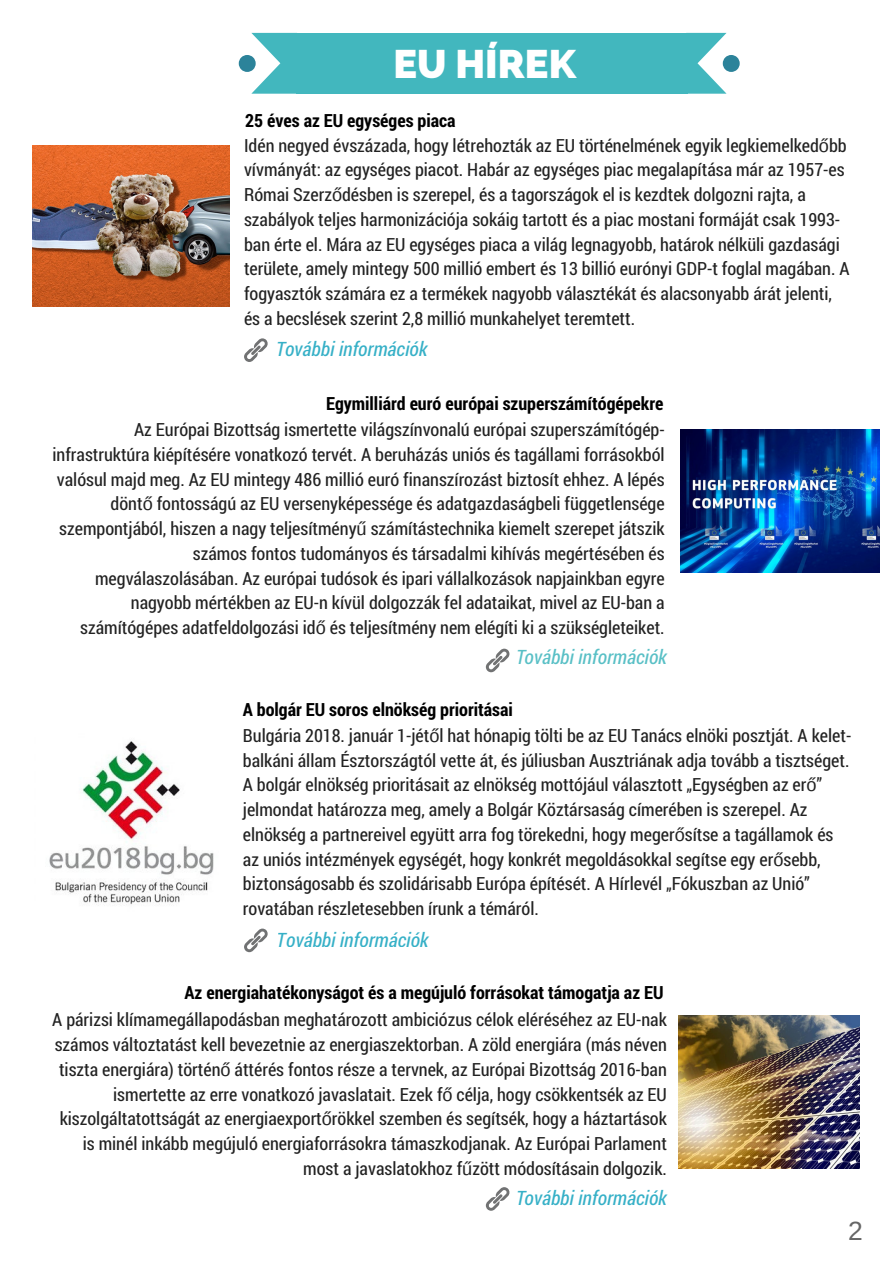
<style>
.page{position:relative;width:893px;height:1263px;background:#fff}
.page>*{position:absolute;margin:0;border:0;box-sizing:border-box;transform-origin:0 0}
.t1{font:800 39.6px "Raleway";color:#fff}
.t2{font:26.4px "Arimo";color:#666}
.t3{font:italic 19.8px "Roboto Condensed";color:#1aa5bf}
.t4{font:italic 19.8px "Roboto Condensed";color:#42b7be}
.t5{font:18.15px/24.8px "Roboto Condensed";color:#222}
.t6{font:700 18.15px "Roboto Condensed";color:#000}
.s1{font-family:"Liberation Sans"}
</style>
<div class="page">
<div style="left:296px;top:33px;width:391px;height:61px;background:#42b7be"></div>
<svg style="left:687px;top:33px;width:52px;height:61px"></svg>
<svg style="left:239px;top:33px;width:57px;height:61px"></svg>
<svg style="left:244px;top:338px;width:24px;height:24px"></svg>
<svg style="left:486px;top:649px;width:23px;height:23px"></svg>
<svg style="left:244px;top:928px;width:24px;height:24px"></svg>
<svg style="left:486px;top:1187px;width:23px;height:24px"></svg>
<img style="left:33px;top:145px;width:196px;height:162px">
<img style="left:680px;top:429px;width:199px;height:143px">
<img style="left:49px;top:741px;width:165px;height:164px">
<img style="left:678px;top:1015px;width:181px;height:153px">
<h1 class="t1" style="left:393px;top:40px;width:184px">EU HÍREK</h1>
<p class="t6" style="left:245px;top:108px;width:212px">25 éves az EU egységes piaca</p>
<p class="t5" style="left:244px;top:132px;width:607px">Idén negyed évszázada, hogy létrehozták az EU történelmének egyik legkiemelked<span class="s1">ő</span>bb vívmányát: az egységes piacot. Habár az egységes piac megalapítása már az 1957-es Római Szerz<span class="s1">ő</span>désben is szerepel, és a tagországok el is kezdtek dolgozni rajta, a szabályok teljes harmonizációja sokáig tartott és a piac mostani formáját csak 1993- ban érte el. Mára az EU egységes piaca a világ legnagyobb, határok nélküli gazdasági területe, amely mintegy 500 millió embert és 13 billió eurónyi GDP-t foglal magában. A fogyasztók számára ez a termékek nagyobb választékát és alacsonyabb árát jelenti, és a becslések szerint 2,8 millió munkahelyet teremtett.</p>
<p class="t3" style="left:275px;top:336px;width:153px">További információk</p>
<p class="t6" style="left:326px;top:391px;width:339px">Egymilliárd euró európai szuperszámítógépekre</p>
<p class="t5" style="left:52px;top:417px;width:613px;text-align:right">Az Európai Bizottság ismertette világszínvonalú európai szuperszámítógép&shy;infrastruktúra kiépítésére vonatkozó tervét. A beruházás uniós és tagállami forrásokból valósul majd meg. Az EU mintegy 486 millió euró finanszírozást biztosít ehhez. A lépés dönt<span class="s1">ő</span> fontosságú az EU versenyképessége és adatgazdaságbeli függetlensége szempontjából, hiszen a nagy teljesítmény<span class="s1">ű</span> számítástechnika kiemelt szerepet játszik számos fontos tudományos és társadalmi kihívás megértésében és megválaszolásában. Az európai tudósok és ipari vállalkozások napjainkban egyre nagyobb mértékben az EU-n kívül dolgozzák fel adataikat, mivel az EU-ban a számítógépes adatfeldolgozási id<span class="s1">ő</span> és teljesítmény nem elégíti ki a szükségleteiket.</p>
<p class="t4" style="left:515px;top:644px;width:153px">További információk</p>
<p class="t6" style="left:243px;top:697px;width:271px">A bolgár EU soros elnökség prioritásai</p>
<p class="t5" style="left:243px;top:722px;width:610px">Bulgária 2018. január 1-jét<span class="s1">ő</span>l hat hónapig tölti be az EU Tanács elnöki posztját. A kelet&shy;balkáni állam Észtországtól vette át, és júliusban Ausztriának adja tovább a tisztséget.<br>A bolgár elnökség prioritásait az elnökség mottójául választott „Egységben az er<span class="s1">ő</span>” jelmondat határozza meg, amely a Bolgár Köztársaság címerében is szerepel. Az elnökség a partnereivel együtt arra fog törekedni, hogy meger<span class="s1">ő</span>sítse a tagállamok és az uniós intézmények egységét, hogy konkrét megoldásokkal segítse egy er<span class="s1">ő</span>sebb, biztonságosabb és szolidárisabb Európa építését. A Hírlevél „Fókuszban az Unió” rovatában részletesebben írunk a témáról.</p>
<p class="t3" style="left:277px;top:926px;width:153px">További információk</p>
<p class="t6" style="left:184px;top:980px;width:480px">Az energiahatékonyságot és a megújuló forrásokat támogatja az EU</p>
<p class="t5" style="left:52px;top:1007px;width:616px;text-align:right">A párizsi klímamegállapodásban meghatározott ambiciózus célok eléréséhez az EU-nak számos változtatást kell bevezetnie az energiaszektorban. A zöld energiára (más néven tiszta energiára) történ<span class="s1">ő</span> áttérés fontos része a tervnek, az Európai Bizottság 2016-ban ismertette az erre vonatkozó javaslatait. Ezek f<span class="s1">ő</span> célja, hogy csökkentsék az EU kiszolgáltatottságát az energiaexport<span class="s1">ő</span>rökkel szemben és segítsék, hogy a háztartások is minél inkább megújuló energiaforrásokra támaszkodjanak. Az Európai Parlament most a javaslatokhoz f<span class="s1">ű</span>zött módosításain dolgozik.</p>
<p class="t3" style="left:515px;top:1184px;width:153px">További információk</p>
<h2 class="t2" style="left:848px;top:1216px;width:16px">2</h2>
</div>
